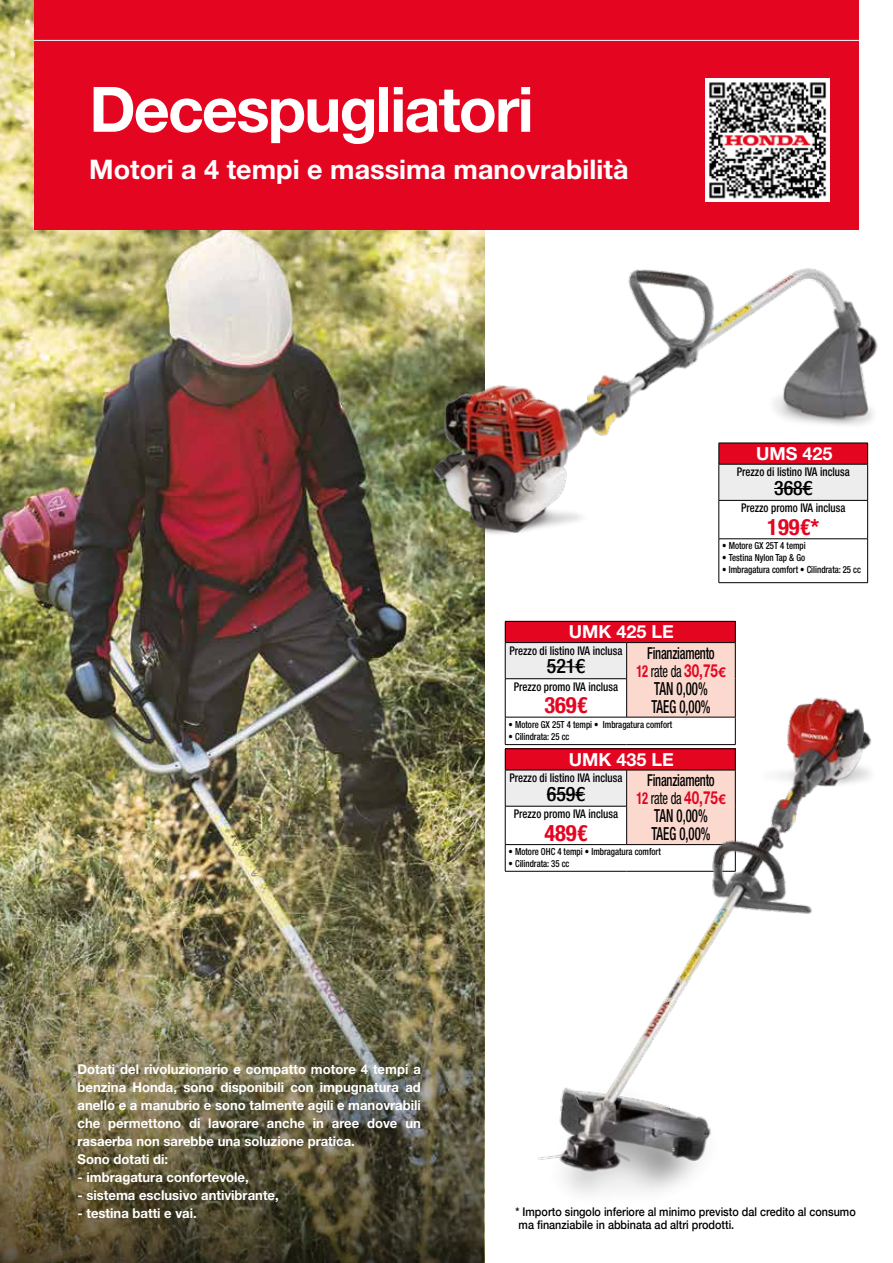
<style>
.page{position:relative;width:893px;height:1263px;background:#fff}
.page>*{position:absolute;margin:0;border:0;box-sizing:border-box;transform-origin:0 0}
.t1{font:700 62.7px "Helvetica Neue LT Std";letter-spacing:-.03em;color:#fff}
.t2{font:700 27px "Helvetica Neue LT Std";color:#fff}
.t3{font:700 condensed 22.5px "Helvetica Neue LT Std";color:#e40521}
.t4{font:500 condensed 19.95px "Helvetica Neue LT Std";color:#000}
.t5{font:500 condensed 18px/18px "Helvetica Neue LT Std";color:#000;scale:.71 1}
.t6{font:700 18px "Helvetica Neue LT Std";color:#fff}
.t7{font:500 condensed 16.5px/18px "Helvetica Neue LT Std";letter-spacing:-.02em;color:#000;text-align:center;scale:.76 1}
.t8{font:700 13.5px/18px "Helvetica Neue LT Std";color:#fff}
.t9{font:500 condensed 12px "Helvetica Neue LT Std";color:#000;scale:.9 1}
.t10{font:500 12px/13.5px "Helvetica Neue";color:#000;scale:.9 1}
.t11{font:500 condensed 9.75px "Helvetica Neue LT Std";color:#000;scale:.9 1}
.s1{font-weight:700;color:#e40521}
.s2{font-weight:400}
.s3{font-weight:700;font-stretch:normal;font-size:18px;color:#e40521}
.s4{font-weight:700;font-stretch:normal;font-size:13.5px;color:#e40521}
</style>
<div class="page">
<img style="left:0;top:230px;width:485px;height:1033px">
<svg style="left:0;top:0;width:34px;height:230px;background:#dbd28c"></svg>
<div style="left:34px;top:0;width:825px;height:230px;background:#e40521"></div>
<hr style="left:34px;top:40px;width:825px;height:1px;background:#fff">
<div style="left:505px;top:749px;width:230px;height:21px;background:#e40521"></div>
<div style="left:505px;top:770px;width:122px;height:36px;background:#ededed"></div>
<hr style="left:505px;top:748px;width:122px;height:1px;background:#000">
<hr style="left:505px;top:770px;width:122px;height:1px;background:#000">
<hr style="left:505px;top:770px;width:1px;height:36px;background:#000">
<hr style="left:505px;top:806px;width:122px;height:1px;background:#000">
<hr style="left:505px;top:806px;width:1px;height:38px;background:#000">
<hr style="left:505px;top:844px;width:122px;height:1px;background:#000">
<svg style="left:505px;top:845px;width:1px;height:26px"></svg>
<hr style="left:505px;top:871px;width:122px;height:1px;background:#000">
<div style="left:505px;top:621px;width:230px;height:22px;background:#e40521"></div>
<div style="left:505px;top:643px;width:122px;height:36px;background:#ededed"></div>
<svg style="left:735px;top:621px;width:1px;height:14px"></svg>
<hr style="left:505px;top:621px;width:122px;height:1px;background:#000">
<svg style="left:505px;top:621px;width:1px;height:21px"></svg>
<hr style="left:627px;top:621px;width:108px;height:1px;background:#000">
<hr style="left:505px;top:642px;width:122px;height:1px;background:#000">
<hr style="left:505px;top:643px;width:1px;height:35px;background:#000">
<hr style="left:505px;top:678px;width:122px;height:1px;background:#000">
<hr style="left:505px;top:679px;width:1px;height:38px;background:#000">
<hr style="left:505px;top:717px;width:122px;height:1px;background:#000">
<svg style="left:505px;top:717px;width:1px;height:53px"></svg>
<hr style="left:505px;top:744px;width:122px;height:1px;background:#000">
<img style="left:0;top:867px;width:483px;height:396px">
<img style="left:515px;top:635px;width:357px;height:559px">
<img style="left:393px;top:257px;width:485px;height:322px">
<div style="left:719px;top:443px;width:149px;height:21px;background:#e40521"></div>
<div style="left:719px;top:464px;width:149px;height:36px;background:#ededed"></div>
<hr style="left:719px;top:443px;width:149px;height:1px;background:#000">
<svg style="left:719px;top:443px;width:1px;height:21px"></svg>
<svg style="left:867px;top:443px;width:1px;height:21px"></svg>
<hr style="left:719px;top:464px;width:149px;height:1px;background:#000">
<hr style="left:719px;top:464px;width:1px;height:36px;background:#000">
<hr style="left:867px;top:464px;width:1px;height:36px;background:#000">
<hr style="left:719px;top:500px;width:149px;height:1px;background:#000">
<hr style="left:719px;top:501px;width:1px;height:38px;background:#000">
<hr style="left:867px;top:501px;width:1px;height:38px;background:#000">
<hr style="left:719px;top:538px;width:149px;height:1px;background:#000">
<hr style="left:719px;top:539px;width:1px;height:43px;background:#000">
<hr style="left:867px;top:539px;width:1px;height:43px;background:#000">
<hr style="left:719px;top:582px;width:149px;height:1px;background:#000">
<hr style="left:774px;top:488px;width:38px;height:1px;background:#000">
<img style="left:706px;top:78px;width:123px;height:124px">
<h1 class="t1" style="left:89px;top:71px;width:446px">Decespugliatori</h1>
<h2 class="t2" style="left:89px;top:152px;width:541px">Motori a 4 tempi e massima manovrabilità</h2>
<h3 class="t6" style="left:756px;top:442px;width:78px">UMS 425</h3>
<p class="t9" style="left:737px;top:465px;width:127px">Prezzo di listino IVA inclusa</p>
<h3 class="t4" style="left:774px;top:476px;width:40px">368€</h3>
<p class="t9" style="left:741px;top:501px;width:117px">Prezzo promo IVA inclusa</p>
<h3 class="t3" style="left:767px;top:513px;width:53px">199€*</h3>
<p class="t11" style="left:722px;top:540px;width:94px">• Motore GX 25T 4 tempi</p>
<p class="t11" style="left:722px;top:552px;width:94px">• Testina Nylon Tap &amp; Go</p>
<p class="t11" style="left:722px;top:564px;width:156px">• Imbragatura comfort • Cilindrata: 25 cc</p>
<h3 class="t6" style="left:569px;top:621px;width:107px">UMK 425 LE</h3>
<p class="t9" style="left:509px;top:643px;width:127px">Prezzo di listino IVA inclusa</p>
<h3 class="t4" style="left:547px;top:654px;width:40px">521€</h3>
<p class="t7" style="left:636px;top:644px;width:119px">Finanziamento<br><span class="s1">12</span> <span class="s2">rate da</span> <span class="s3">30,75</span><span class="s4">€</span></p>
<h3 class="t5" style="left:651px;top:679px;width:85px">TAN 0,00%<br>TAEG 0,00%</h3>
<p class="t9" style="left:514px;top:679px;width:117px">Prezzo promo IVA inclusa</p>
<h3 class="t3" style="left:544px;top:691px;width:45px">369€</h3>
<p class="t11" style="left:509px;top:718px;width:183px">• Motore GX 25T 4 tempi • Imbragatura comfort</p>
<p class="t11" style="left:509px;top:730px;width:69px">• Cilindrata: 25 cc</p>
<p class="t8" style="left:78px;top:1060px;width:345px">Dotati del rivoluzionario e compatto motore 4 tempi a benzina Honda, sono disponibili con impugnatura ad anello e a manubrio e sono talmente agili e manovrabili che permettono di lavorare anche in aree dove un rasaerba non sarebbe una soluzione pratica.<br>Sono dotati di:</p>
<p class="t8" style="left:78px;top:1168px;width:173px">- imbragatura confortevole,</p>
<p class="t8" style="left:78px;top:1186px;width:203px">- sistema esclusivo antivibrante,</p>
<p class="t8" style="left:78px;top:1204px;width:121px">- testina batti e vai.</p>
<h3 class="t6" style="left:569px;top:748px;width:107px">UMK 435 LE</h3>
<p class="t9" style="left:509px;top:771px;width:127px">Prezzo di listino IVA inclusa</p>
<h3 class="t4" style="left:547px;top:782px;width:40px">659€</h3>
<p class="t7" style="left:636px;top:771px;width:119px">Finanziamento<br><span class="s1">12</span> <span class="s2">rate da</span> <span class="s3">40,75</span><span class="s4">€</span></p>
<h3 class="t5" style="left:651px;top:807px;width:85px">TAN 0,00%<br>TAEG 0,00%</h3>
<p class="t9" style="left:514px;top:807px;width:117px">Prezzo promo IVA inclusa</p>
<h3 class="t3" style="left:544px;top:819px;width:45px">489€</h3>
<p class="t11" style="left:509px;top:846px;width:171px">• Motore OHC 4 tempi • Imbragatura comfort</p>
<p class="t11" style="left:509px;top:858px;width:69px">• Cilindrata: 35 cc</p>
<p class="t10" style="left:516px;top:1204px;width:379px">* Importo singolo inferiore al minimo previsto dal credito al consumo ma finanziabile in abbinata ad altri prodotti.</p>
</div>
